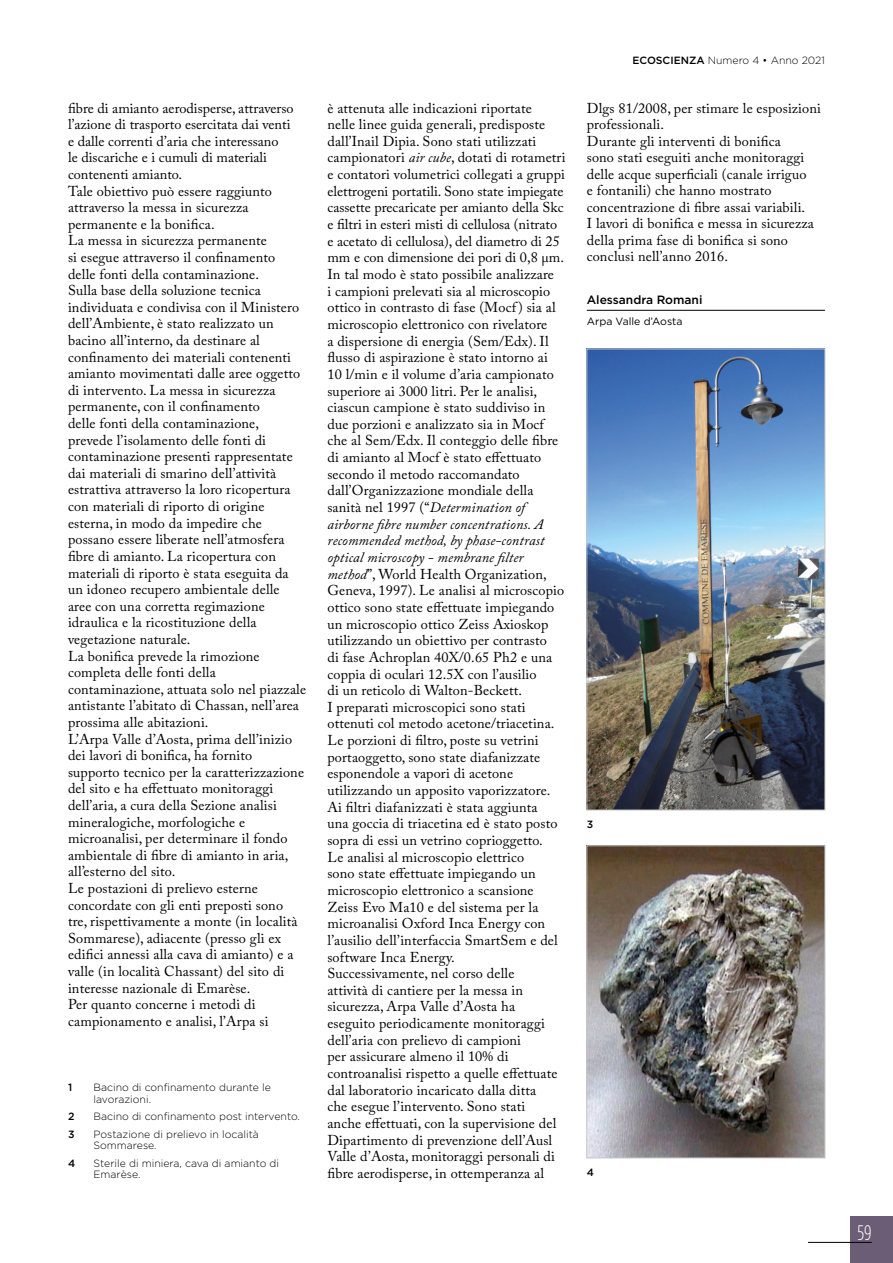
<style>
.page{position:relative;width:893px;height:1263px;background:#fff}
.page>*{position:absolute;margin:0;border:0;box-sizing:border-box;transform-origin:0 0}
.t1{font:300 condensed 21px "Gotham HTF";color:#fff}
.testo_principale{font:14.25px/16.6px "Adobe Caslon Pro";letter-spacing:.01em;color:#000}
.Autore{font:500 12px "Gotham HTF";color:#000}
.Didascalie_piè_pagin{font:300 10.5px/11.2px "Gotham HTF";color:#000}
.Carica___Traduzione{font:10.5px "Gotham HTF";color:#000}
.Didascalie_piè_pagin-2{font:500 10.5px "Gotham HTF";color:#000}
.s1{font-style:italic}
.s2{font-weight:500}
</style>
<div class="page">
<div style="left:850px;top:1216px;width:43px;height:47px;background:#6b5d76"></div>
<hr style="left:808px;top:1242px;width:64px;height:1px;background:#000">
<hr style="left:587px;top:310px;width:238px;height:1px;background:#000">
<img style="left:589px;top:351px;width:234px;height:457px">
<div style="left:587px;top:349px;width:238px;height:461px;border:1px solid #c6c6c6"></div>
<img style="left:589px;top:847px;width:234px;height:309px">
<div style="left:587px;top:845px;width:238px;height:313px;border:1px solid #c6c6c6"></div>
<p class="testo_principale" style="left:68px;top:99px;width:227px">fibre di amianto aerodisperse, attraverso l’azione di trasporto esercitata dai venti e dalle correnti d’aria che interessano<br>le discariche e i cumuli di materiali contenenti amianto.</p>
<p class="testo_principale" style="left:68px;top:182px;width:205px">Tale obiettivo può essere raggiunto attraverso la messa in sicurezza permanente e la bonifica.</p>
<p class="testo_principale" style="left:68px;top:232px;width:234px">La messa in sicurezza permanente<br>si esegue attraverso il confinamento delle fonti della contaminazione.<br>Sulla base della soluzione tecnica individuata e condivisa con il Ministero dell’Ambiente, è stato realizzato un bacino all’interno, da destinare al confinamento dei materiali contenenti amianto movimentati dalle aree oggetto di intervento. La messa in sicurezza permanente, con il confinamento<br>delle fonti della contaminazione, prevede l’isolamento delle fonti di contaminazione presenti rappresentate dai materiali di smarino dell’attività estrattiva attraverso la loro ricopertura con materiali di riporto di origine esterna, in modo da impedire che possano essere liberate nell’atmosfera fibre di amianto. La ricopertura con materiali di riporto è stata eseguita da un idoneo recupero ambientale delle aree con una corretta regimazione idraulica e la ricostituzione della vegetazione naturale.</p>
<p class="testo_principale" style="left:68px;top:647px;width:240px">La bonifica prevede la rimozione completa delle fonti della contaminazione, attuata solo nel piazzale antistante l’abitato di Chassan, nell’area prossima alle abitazioni.</p>
<p class="testo_principale" style="left:68px;top:730px;width:238px">L’Arpa Valle d’Aosta, prima dell’inizio dei lavori di bonifica, ha fornito supporto tecnico per la caratterizzazione del sito e ha effettuato monitoraggi dell’aria, a cura della Sezione analisi mineralogiche, morfologiche e microanalisi, per determinare il fondo ambientale di fibre di amianto in aria, all’esterno del sito.</p>
<p class="testo_principale" style="left:68px;top:880px;width:231px">Le postazioni di prelievo esterne concordate con gli enti preposti sono tre, rispettivamente a monte (in località Sommarese), adiacente (presso gli ex edifici annessi alla cava di amianto) e a valle (in località Chassant) del sito di interesse nazionale di Emarèse.</p>
<p class="testo_principale" style="left:68px;top:996px;width:202px">Per quanto concerne i metodi di campionamento e analisi, l’Arpa si</p>
<p class="Didascalie_piè_pagin-2" style="left:68px;top:1081px;width:6px">1</p>
<p class="Didascalie_piè_pagin" style="left:94px;top:1082px;width:179px">Bacino di confinamento durante le lavorazioni.</p>
<p class="Didascalie_piè_pagin-2" style="left:68px;top:1110px;width:8px">2</p>
<p class="Didascalie_piè_pagin" style="left:94px;top:1111px;width:208px">Bacino di confinamento post intervento.</p>
<p class="Didascalie_piè_pagin-2" style="left:68px;top:1128px;width:8px">3</p>
<p class="Didascalie_piè_pagin" style="left:94px;top:1128px;width:167px">Postazione di prelievo in località<br>Sommarese.</p>
<p class="Didascalie_piè_pagin-2" style="left:68px;top:1157px;width:9px">4</p>
<p class="Didascalie_piè_pagin" style="left:94px;top:1157px;width:187px">Sterile di miniera, cava di amianto di<br>Emarèse.</p>
<p class="testo_principale" style="left:327px;top:99px;width:240px">è attenuta alle indicazioni riportate<br>nelle linee guida generali, predisposte dall’Inail Dipia. Sono stati utilizzati campionatori <span class="s1">air cube</span>, dotati di rotametri e contatori volumetrici collegati a gruppi elettrogeni portatili. Sono state impiegate cassette precaricate per amianto della Skc e filtri in esteri misti di cellulosa (nitrato e acetato di cellulosa), del diametro di 25 mm e con dimensione dei pori di 0,8 μm.</p>
<p class="testo_principale" style="left:327px;top:266px;width:238px">In tal modo è stato possibile analizzare<br>i campioni prelevati sia al microscopio ottico in contrasto di fase (Mocf ) sia al microscopio elettronico con rivelatore<br>a dispersione di energia (Sem/Edx). Il flusso di aspirazione è stato intorno ai 10 l/min e il volume d’aria campionato superiore ai 3000 litri. Per le analisi, ciascun campione è stato suddiviso in due porzioni e analizzato sia in Mocf che al Sem/Edx. Il conteggio delle fibre di amianto al Mocf è stato effettuato secondo il metodo raccomandato dall’Organizzazione mondiale della sanità nel 1997 (“<span class="s1">Determination of airborne fibre number concentrations. A recommended method, by phase-contrast optical microscopy - membrane filter method</span>”, World Health Organization, Geneva, 1997). Le analisi al microscopio ottico sono state effettuate impiegando un microscopio ottico Zeiss Axioskop utilizzando un obiettivo per contrasto<br>di fase Achroplan 40X/0.65 Ph2 e una coppia di oculari 12.5X con l’ausilio<br>di un reticolo di Walton-Beckett.<br>I preparati microscopici sono stati ottenuti col metodo acetone/triacetina.<br>Le porzioni di filtro, poste su vetrini portaoggetto, sono state diafanizzate esponendole a vapori di acetone utilizzando un apposito vaporizzatore.<br>Ai filtri diafanizzati è stata aggiunta<br>una goccia di triacetina ed è stato posto sopra di essi un vetrino coprioggetto.<br>Le analisi al microscopio elettrico<br>sono state effettuate impiegando un microscopio elettronico a scansione Zeiss Evo Ma10 e del sistema per la microanalisi Oxford Inca Energy con l’ausilio dell’interfaccia SmartSem e del software Inca Energy.</p>
<p class="testo_principale" style="left:327px;top:965px;width:232px">Successivamente, nel corso delle attività di cantiere per la messa in sicurezza, Arpa Valle d’Aosta ha eseguito periodicamente monitoraggi dell’aria con prelievo di campioni<br>per assicurare almeno il 10% di controanalisi rispetto a quelle effettuate dal laboratorio incaricato dalla ditta che esegue l’intervento. Sono stati anche effettuati, con la supervisione del Dipartimento di prevenzione dell’Ausl Valle d’Aosta, monitoraggi personali di fibre aerodisperse, in ottemperanza al</p>
<p class="Didascalie_piè_pagin" style="left:632px;top:55px;width:194px"><span class="s2">ECOSCIENZA</span> Numero 4 • Anno 2021</p>
<p class="testo_principale" style="left:587px;top:99px;width:236px">Dlgs 81/2008, per stimare le esposizioni professionali.</p>
<p class="testo_principale" style="left:587px;top:132px;width:221px">Durante gli interventi di bonifica sono stati eseguiti anche monitoraggi delle acque superficiali (canale irriguo e fontanili) che hanno mostrato concentrazione di fibre assai variabili.</p>
<p class="testo_principale" style="left:587px;top:215px;width:229px">I lavori di bonifica e messa in sicurezza della prima fase di bonifica si sono conclusi nell’anno 2016.</p>
<p class="Autore" style="left:587px;top:293px;width:117px">Alessandra Romani</p>
<p class="Carica___Traduzione" style="left:587px;top:316px;width:97px">Arpa Valle d’Aosta</p>
<p class="Didascalie_piè_pagin-2" style="left:587px;top:818px;width:8px">3</p>
<p class="Didascalie_piè_pagin-2" style="left:587px;top:1166px;width:9px">4</p>
<h1 class="t1" style="left:857px;top:1221px;width:16px">59</h1>
</div>
